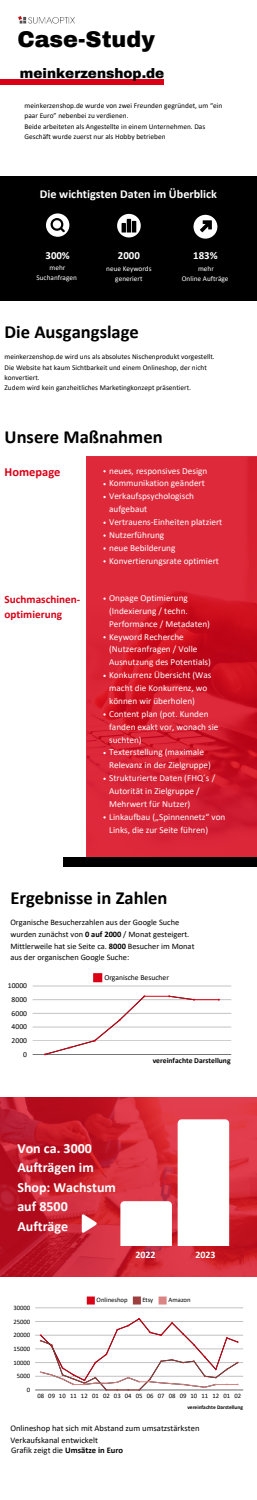
<style>
.page{position:relative;width:257px;height:1500px;background:#fff}
.page>*{position:absolute;margin:0;border:0;box-sizing:border-box;transform-origin:0 0}
.t1{font:900 22.25px "Archivo";color:#000}
.t2{font:700 18.5px "Calibri";color:#000}
.t3{font:700 13.97px/19.6px "Calibri";color:#fff}
.t4{font:900 13.57px "Archivo";color:#000}
.t5{font:700 12.43px "Calibri";color:#da0016}
.t6{font:700 12.07px "Calibri";color:#fff}
.t7{font:700 11.18px/15.6px "Calibri";color:#da0016}
.t8{font:700 10.82px "Calibri";color:#fff}
.t9{font:700 10.78px "Calibri";color:#fff}
.t10{font:700 9.93px "Calibri";color:#fff}
.t11{font:9.2px/12.9px "Calibri";color:#fff}
.t12{font:8.55px/11.8px "Calibri";color:#000}
.t13{font:8.35px/11.6px "Calibri";color:#000}
.t14{font:7.6px "Calibri";color:#000}
.t15{font:700 7.6px "Calibri";color:#000}
.t16{font:7.33px/10.1px "Calibri";color:#000}
.t17{font:7.3px/10.2px "Calibri";color:#000}
.t18{font:7.25px/10.1px "Calibri";color:#fff;text-align:center}
.t19{font:6.67px "Calibri";color:#000}
.t20{font:700 5.42px "Calibri";color:#000}
.s1{font-weight:700}
</style>
<div class="page">
<img style="left:18px;top:16px;width:57px;height:8px">
<div style="left:0;top:176px;width:256px;height:124px;background:#000"></div>
<svg style="left:46px;top:213px;width:23px;height:24px"></svg>
<svg style="left:117px;top:214px;width:23px;height:23px"></svg>
<svg style="left:193px;top:215px;width:24px;height:24px"></svg>
<svg style="left:86px;top:456px;width:170px;height:401px;background:#d72133"></svg>
<div style="left:0;top:80px;width:163px;height:5px;background:#da0016"></div>
<div style="left:63px;top:857px;width:193px;height:9px;background:#000"></div>
<svg style="left:0;top:1097px;width:256px;height:180px;background:#cb2534"></svg>
<svg style="left:120px;top:1201px;width:51px;height:45px"></svg>
<svg style="left:177px;top:1119px;width:51px;height:127px"></svg>
<svg style="left:93px;top:973px;width:9px;height:9px"></svg>
<hr style="left:33px;top:1041px;width:198px;height:1px;background:#000">
<hr style="left:33px;top:1027px;width:198px;height:1px;background:#000">
<hr style="left:33px;top:1013px;width:198px;height:1px;background:#000">
<hr style="left:33px;top:1000px;width:198px;height:1px;background:#000">
<hr style="left:33px;top:986px;width:198px;height:1px;background:#000">
<hr style="left:33px;top:1054px;width:198px;height:1px;background:#000">
<svg style="left:44px;top:995px;width:175px;height:60px"></svg>
<svg style="left:81px;top:1214px;width:15px;height:19px"></svg>
<svg style="left:87px;top:1297px;width:8px;height:8px"></svg>
<svg style="left:132px;top:1297px;width:8px;height:8px"></svg>
<svg style="left:158px;top:1297px;width:8px;height:8px"></svg>
<hr style="left:35px;top:1376px;width:207px;height:1px;background:#000">
<hr style="left:35px;top:1363px;width:207px;height:1px;background:#000">
<hr style="left:35px;top:1349px;width:207px;height:1px;background:#000">
<hr style="left:35px;top:1335px;width:207px;height:1px;background:#000">
<hr style="left:35px;top:1321px;width:207px;height:1px;background:#000">
<hr style="left:35px;top:1308px;width:207px;height:1px;background:#000">
<hr style="left:35px;top:1390px;width:207px;height:1px;background:#000">
<svg style="left:39px;top:1318px;width:199px;height:73px"></svg>
<h6 class="t1" style="left:17px;top:28px;width:139px">Case-Study</h6>
<p class="t4" style="left:20px;top:66px;width:145px">meinkerzenshop.de</p>
<p class="t16" style="left:25px;top:101px;width:199px">meinkerzenshop.de wurde von zwei Freunden gegründet, um “ein paar Euro” nebenbei zu verdienen.</p>
<h6 class="t16" style="left:25px;top:122px;width:182px">Beide arbeiteten als Angestellte in einem Unternehmen. Das<br>Geschäft wurde zuerst nur als Hobby betrieben</h6>
<p class="t6" style="left:40px;top:189px;width:178px">Die wichtigsten Daten im Überblick</p>
<p class="t9" style="left:45px;top:251px;width:26px">300%</p>
<h6 class="t18" style="left:49px;top:263px;width:17px">mehr</h6>
<h2 class="t18" style="left:36px;top:273px;width:42px">Suchanfragen</h2>
<p class="t8" style="left:118px;top:251px;width:23px">2000</p>
<p class="t8" style="left:193px;top:251px;width:26px">183%</p>
<p class="t18" style="left:106px;top:265px;width:47px">neue Keywords generiert</p>
<p class="t18" style="left:197px;top:265px;width:17px">mehr</p>
<h2 class="t18" style="left:181px;top:275px;width:48px">Online Aufträge</h2>
<p class="t2" style="left:5px;top:324px;width:135px">Die Ausgangslage</p>
<p class="t17" style="left:5px;top:353px;width:211px">meinkerzenshop.de wird uns als absolutes Nischenprodukt vorgestellt.<br>Die Website hat kaum Sichtbarkeit und einem Onlineshop, der nicht konvertiert.</p>
<p class="t17" style="left:5px;top:383px;width:187px">Zudem wird kein ganzheitliches Marketingkonzept präsentiert.</p>
<p class="t2" style="left:5px;top:429px;width:159px">Unsere Maßnahmen</p>
<h6 class="t5" style="left:5px;top:467px;width:57px">Homepage</h6>
<h2 class="t11" style="left:109px;top:465px;width:99px">neues, responsives Design</h2>
<p class="t11" style="left:109px;top:478px;width:97px">Kommunikation geändert</p>
<p class="t11" style="left:109px;top:491px;width:86px">Verkaufspsychologisch aufgebaut</p>
<p class="t11" style="left:109px;top:516px;width:114px">Vertrauens-Einheiten platziert</p>
<p class="t11" style="left:109px;top:529px;width:56px">Nutzerführung</p>
<p class="t11" style="left:109px;top:542px;width:68px">neue Bebilderung</p>
<p class="t11" style="left:109px;top:555px;width:111px">Konvertierungsrate optimiert</p>
<p class="t7" style="left:5px;top:592px;width:77px">Suchmaschinen&shy;optimierung</p>
<h4 class="t11" style="left:109px;top:592px;width:102px">Onpage Optimierung (Indexierung / techn.<br>Performance / Metadaten)</h4>
<p class="t11" style="left:109px;top:631px;width:103px">Keyword Recherche (Nutzeranfragen / Volle<br>Ausnutzung des Potentials)</p>
<p class="t11" style="left:109px;top:669px;width:104px">Konkurrenz Übersicht (Was macht die Konkurrenz, wo können wir überholen)</p>
<h5 class="t11" style="left:109px;top:708px;width:110px">Content plan (pot. Kunden fanden exakt vor, wonach sie suchten)</h5>
<p class="t11" style="left:109px;top:747px;width:103px">Texterstellung (maximale<br>Relevanz in der Zielgruppe)</p>
<p class="t11" style="left:109px;top:772px;width:107px">Strukturierte Daten (FHQ´s /<br>Autorität in Zielgruppe /<br>Mehrwert für Nutzer)</p>
<p class="t11" style="left:109px;top:811px;width:117px">Linkaufbau („Spinnennetz“ von<br>Links, die zur Seite führen)</p>
<p class="t2" style="left:10px;top:890px;width:158px">Ergebnisse in Zahlen</p>
<p class="t13" style="left:10px;top:918px;width:185px">Organische Besucherzahlen aus der Google Suche wurden zunächst von <span class="s1">0 auf 2000</span> / Monat gesteigert.<br>Mittlerweile hat sie Seite ca. <span class="s1">8000</span> Besucher im Monat aus der organischen Google Suche:</p>
<p class="t14" style="left:8px;top:983px;width:21px">10000</p>
<p class="t14" style="left:12px;top:996px;width:17px">8000</p>
<p class="t14" style="left:12px;top:1010px;width:17px">6000</p>
<p class="t14" style="left:12px;top:1024px;width:17px">4000</p>
<h1 class="t14" style="left:12px;top:1037px;width:17px">2000</h1>
<p class="t14" style="left:23px;top:1051px;width:5px">0</p>
<p class="t14" style="left:104px;top:974px;width:66px">Organische Besucher</p>
<p class="t15" style="left:152px;top:1058px;width:79px">vereinfachte Darstellung</p>
<p class="t3" style="left:17px;top:1139px;width:100px">Von ca. 3000<br>Aufträgen im<br>Shop: Wachstum auf 8500<br>Aufträge</p>
<p class="t10" style="left:135px;top:1250px;width:22px">2022</p>
<p class="t10" style="left:195px;top:1250px;width:22px">2023</p>
<p class="t19" style="left:13px;top:1305px;width:18px">30000</p>
<p class="t19" style="left:13px;top:1319px;width:18px">25000</p>
<p class="t19" style="left:13px;top:1332px;width:18px">20000</p>
<p class="t19" style="left:13px;top:1346px;width:18px">15000</p>
<p class="t19" style="left:13px;top:1360px;width:18px">10000</p>
<p class="t19" style="left:17px;top:1373px;width:15px">5000</p>
<p class="t19" style="left:96px;top:1297px;width:32px">Onlineshop</p>
<p class="t19" style="left:142px;top:1297px;width:12px">Etsy</p>
<p class="t19" style="left:168px;top:1297px;width:23px">Amazon</p>
<p class="t19" style="left:27px;top:1387px;width:5px">0</p>
<p class="t19" style="left:37px;top:1393px;width:205px">08 09 10 11 12 01 02 03 04 05 06 07 08 09 10 11 12 01 02</p>
<p class="t20" style="left:187px;top:1405px;width:57px">vereinfachte Darstellung</p>
<p class="t12" style="left:10px;top:1423px;width:190px">Onlineshop hat sich mit Abstand zum umsatzstärksten<br>Verkaufskanal entwickelt</p>
<h5 class="t12" style="left:11px;top:1445px;width:113px">Grafik zeigt die <span class="s1">Umsätze in Euro</span></h5>
</div>
